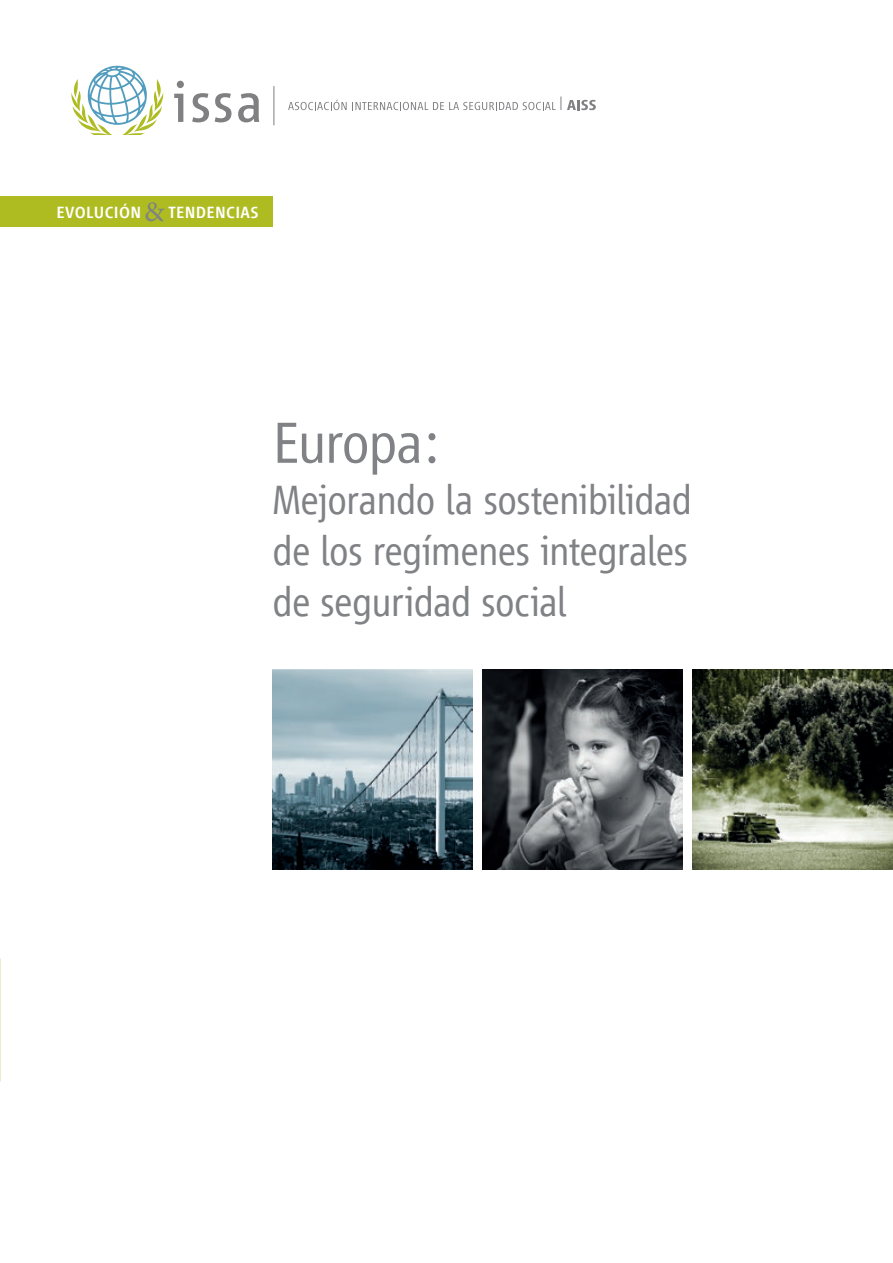
<style>
.page{position:relative;width:893px;height:1263px;background:#fff}
.page>*{position:absolute;margin:0;border:0;box-sizing:border-box;transform-origin:0 0}
.t1{font:300 60px "Vialog LT Com";letter-spacing:-.03em;color:#808285}
.t2{font:300 42px/51px "Vialog LT Com";letter-spacing:-.02em;color:#808285;text-align:justify}
.t3{font:500 16.8px "Vialog LT Com";letter-spacing:.02em;color:#fff}
.s1{font-family:"Minion Pro";font-weight:400;font-size:28.65px;color:#808285}
</style>
<div class="page">
<div style="left:0;top:197px;width:272px;height:30px;background:#aebc21"></div>
<svg style="left:71px;top:66px;width:93px;height:69px"></svg>
<svg style="left:174px;top:81px;width:85px;height:41px"></svg>
<svg style="left:288px;top:96px;width:308px;height:14px"></svg>
<hr style="left:274px;top:86px;width:1px;height:39px;background:#808083">
<img style="left:272px;top:669px;width:200px;height:200px">
<img style="left:693px;top:669px;width:200px;height:200px">
<img style="left:482px;top:669px;width:200px;height:200px">
<p class="t3" style="left:57px;top:204px;width:204px">EVOLUCIÓN <span class="s1">&amp;</span> TENDENCIAS</p>
<h1 class="t1" style="left:272px;top:410px;width:169px">Europa :</h1>
<p class="t2" style="left:272px;top:474px;width:421px">Mejorando la sostenibilidad de los regímenes integrales de seguridad social</p>
</div>
